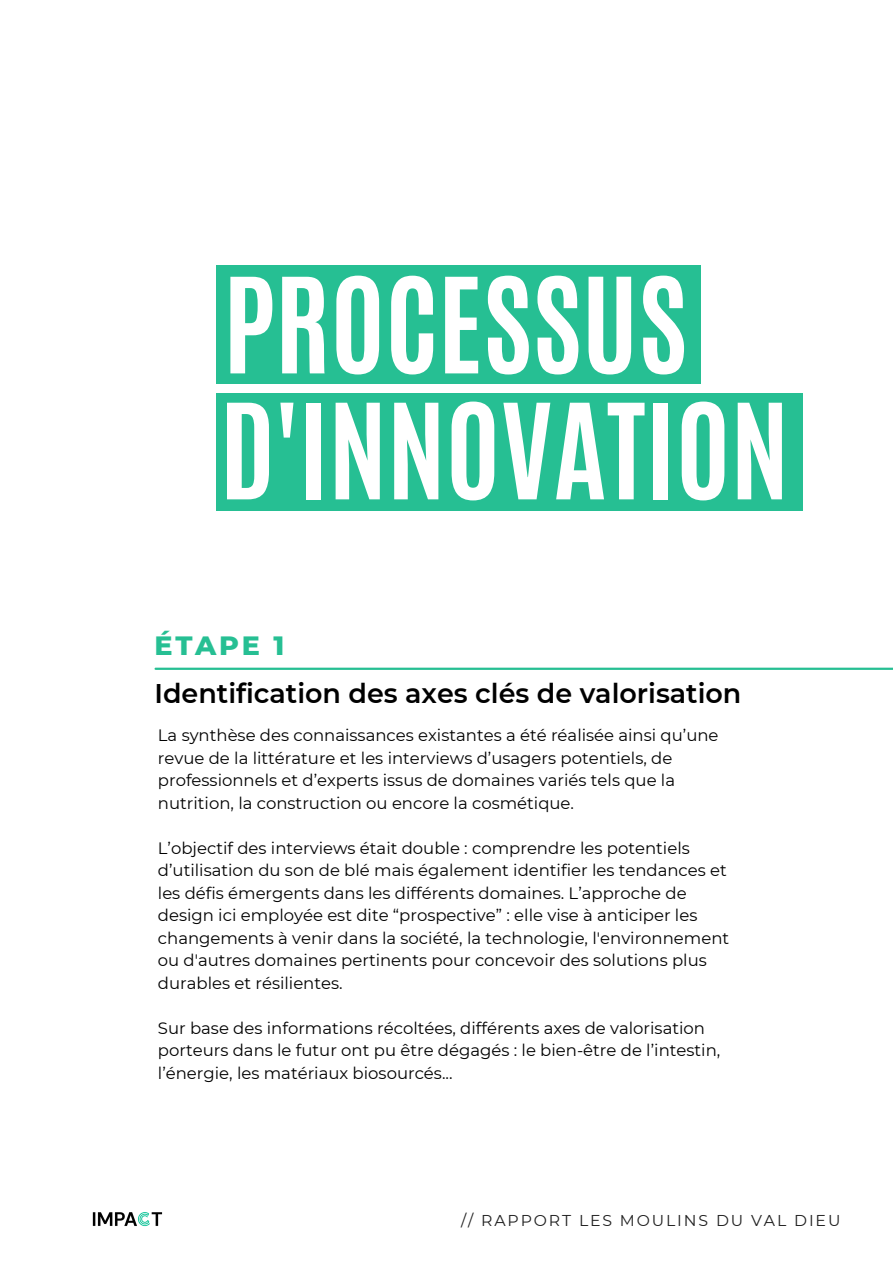
<style>
.page{position:relative;width:893px;height:1264px;background:#fff}
.page>*{position:absolute;margin:0;border:0;box-sizing:border-box;transform-origin:0 0}
.t1{font:700 112.35px "Antonio";color:#fff}
.t2{font:600 27px "Montserrat";color:#000}
.t3{font:800 27px "Montserrat";letter-spacing:.1em;color:#26bf93}
.t4{font:16.5px/22.5px "Montserrat";color:#000}
.t5{font:15.75px "Montserrat";letter-spacing:.12em;color:#202020}
</style>
<div class="page">
<div style="left:216px;top:393px;width:586px;height:118px;background:#26bf93"></div>
<div style="left:216px;top:265px;width:484px;height:119px;background:#26bf93"></div>
<hr style="left:156px;top:667px;width:736px;height:3px;background:#26bf93">
<img style="left:93px;top:1212px;width:69px;height:14px">
<p class="t1" style="left:223px;top:245px;width:466px">PROCESSUS</p>
<p class="t1" style="left:220px;top:371px;width:570px">D'INNOVATION</p>
<p class="t3" style="left:154px;top:629px;width:131px">ÉTAPE 1</p>
<p class="t2" style="left:154px;top:677px;width:588px">Identification des axes clés de valorisation</p>
<p class="t4" style="left:158px;top:724px;width:562px">La synthèse des connaissances existantes a été réalisée ainsi qu’une revue de la littérature et les interviews d’usagers potentiels, de professionnels et d’experts issus de domaines variés tels que la nutrition, la construction ou encore la cosmétique.</p>
<p class="t4" style="left:158px;top:836px;width:572px">L’objectif des interviews était double : comprendre les potentiels d’utilisation du son de blé mais également identifier les tendances et les défis émergents dans les différents domaines. L’approche de design ici employée est dite “prospective” : elle vise à anticiper les changements à venir dans la société, la technologie, l'environnement ou d'autres domaines pertinents pour concevoir des solutions plus durables et résilientes.</p>
<p class="t4" style="left:158px;top:1016px;width:564px">Sur base des informations récoltées, différents axes de valorisation porteurs dans le futur ont pu être dégagés : le bien-être de l’intestin, l’énergie, les matériaux biosourcés...</p>
<p class="t5" style="left:461px;top:1210px;width:381px">// RAPPORT LES MOULINS DU VAL DIEU</p>
</div>
